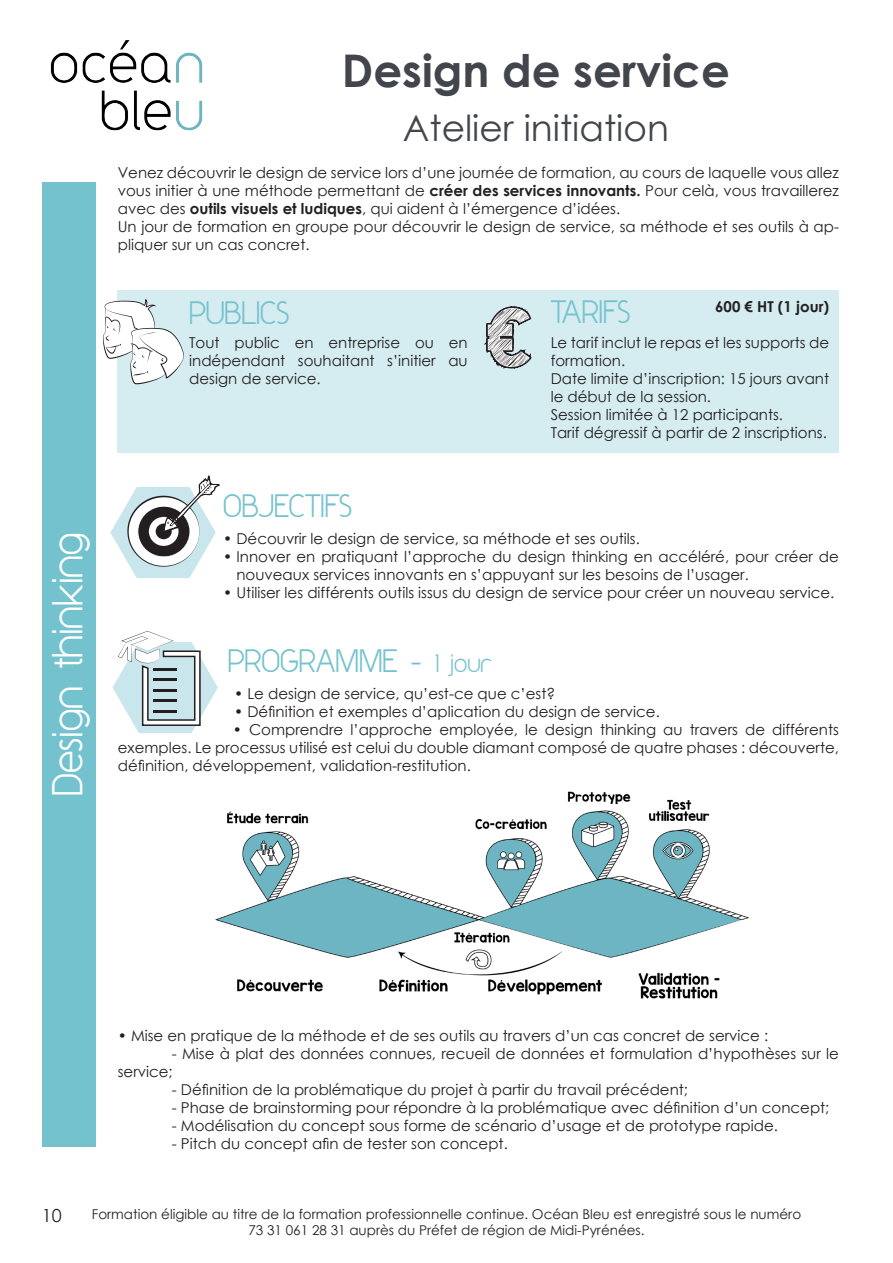
<style>
.page{position:relative;width:893px;height:1263px;background:#fff}
.page>*{position:absolute;margin:0;border:0;box-sizing:border-box;transform-origin:0 0}
.t1{font:63px "KG Blank Space Sketch";color:#fff}
.t2{font:700 45px "Century Gothic";color:#42454b}
.t3{font:36px "Century Gothic";color:#42454b}
.t4{font:36px "Y2 K Neophyte";color:#fff}
.t5{font:27px "Y2 K Neophyte";color:#75c2cf}
.t6{font:18px "Century Gothic";color:#231f20}
.t7{font:15px/18px "Century Gothic";color:#231f20}
.t8{font:700 15px "Century Gothic";color:#231f20}
.t9{font:13.5px "Century Gothic";color:#231f20}
.s1{font-weight:700}
.s2{font-size:21px}
</style>
<div class="page">
<div style="left:118px;top:290px;width:721px;height:163px;background:#d5ecf0"></div>
<img style="left:50px;top:40px;width:153px;height:91px">
<svg style="left:102px;top:299px;width:82px;height:86px"></svg>
<svg style="left:484px;top:306px;width:48px;height:63px"></svg>
<svg style="left:110px;top:475px;width:110px;height:103px"></svg>
<svg style="left:112px;top:631px;width:106px;height:102px"></svg>
<hr style="left:153px;top:668px;width:24px;height:2px;background:#231f20">
<hr style="left:153px;top:678px;width:24px;height:3px;background:#231f20">
<hr style="left:153px;top:689px;width:24px;height:2px;background:#231f20">
<hr style="left:153px;top:699px;width:24px;height:3px;background:#231f20">
<hr style="left:153px;top:710px;width:24px;height:2px;background:#231f20">
<img style="left:216px;top:792px;width:532px;height:207px">
<div style="left:43px;top:182px;width:53px;height:964px;background:#75c2cf"></div>
<p class="t2" style="left:342px;top:36px;width:389px">Design de service</p>
<p class="t3" style="left:403px;top:103px;width:268px">Atelier initiation</p>
<p class="t7" style="left:118px;top:164px;width:723px;text-align:justify">Venez découvrir le design de service lors d’une journée de formation, au cours de laquelle vous allez vous initier à une méthode permettant de <span class="s1">créer des services innovants.</span> Pour celà, vous travaillerez avec des <span class="s1">outils visuels et ludiques</span>, qui aident à l’émergence d’idées.</p>
<p class="t7" style="left:118px;top:218px;width:723px">Un jour de formation en groupe pour découvrir le design de service, sa méthode et ses outils à ap&shy;pliquer sur un cas concret.</p>
<p class="t4" style="left:43px;top:796px;width:265px;rotate:-90deg">Design thinking</p>
<p class="t5" style="left:189px;top:294px;width:101px">PUBLICS</p>
<p class="t1" style="left:483px;top:293px;width:50px">€</p>
<p class="t7" style="left:189px;top:333px;width:280px;text-align:justify">Tout public en entreprise ou en indépendant souhaitant s’initier au design de service.</p>
<p class="t5" style="left:551px;top:293px;width:81px">TARIFS</p>
<p class="t8" style="left:715px;top:295px;width:115px">600 € HT (1 jour)</p>
<p class="t7" style="left:551px;top:333px;width:280px">Le tarif inclut le repas et les supports de formation.</p>
<p class="t7" style="left:551px;top:369px;width:280px">Date limite d’inscription: 15 jours avant le début de la session.</p>
<p class="t7" style="left:551px;top:405px;width:234px">Session limitée à 12 participants.</p>
<p class="t7" style="left:551px;top:423px;width:278px">Tarif dégressif à partir de 2 inscriptions.</p>
<p class="t5" style="left:223px;top:487px;width:130px">OBJECTIFS</p>
<p class="t7" style="left:223px;top:529px;width:418px">• Découvrir le design de service, sa méthode et ses outils.</p>
<p class="t7" style="left:236px;top:547px;width:604px;text-indent:-13px">• Innover en pratiquant l’approche du design thinking en accéléré, pour créer de nouveaux services innovants en s’appuyant sur les besoins de l’usager.</p>
<p class="t7" style="left:223px;top:583px;width:613px">• Utiliser les différents outils issus du design de service pour créer un nouveau service.</p>
<p class="t5" style="left:228px;top:642px;width:265px">PROGRAMME - <span class="s2">1 jour</span></p>
<p class="t7" style="left:234px;top:684px;width:323px">• Le design de service, qu’est-ce que c’est?</p>
<p class="t7" style="left:234px;top:702px;width:427px">• Définition et exemples d’aplication du design de service.</p>
<p class="t7" style="left:118px;top:720px;width:723px;text-align:justify;text-indent:115px">• Comprendre l’approche employée, le design thinking au travers de différents exemples. Le processus utilisé est celui du double diamant composé de quatre phases : découverte, définition, développement, validation-restitution.</p>
<p class="t7" style="left:118px;top:1026px;width:652px">• Mise en pratique de la méthode et de ses outils au travers d’un cas concret de service :</p>
<p class="t7" style="left:118px;top:1044px;width:723px;text-indent:54px">- Mise à plat des données connues, recueil de données et formulation d’hypothèses sur le service;</p>
<p class="t7" style="left:172px;top:1080px;width:518px">- Définition de la problématique du projet à partir du travail précédent;</p>
<p class="t7" style="left:172px;top:1098px;width:659px">- Phase de brainstorming pour répondre à la problématique avec définition d’un concept;</p>
<p class="t7" style="left:172px;top:1116px;width:608px">- Modélisation du concept sous forme de scénario d’usage et de prototype rapide.</p>
<p class="t7" style="left:172px;top:1134px;width:338px">- Pitch du concept afin de tester son concept.</p>
<p class="t6" style="left:42px;top:1203px;width:21px">10</p>
<p class="t9" style="left:92px;top:1204px;width:711px">Formation éligible au titre de la formation professionnelle continue. Océan Bleu est enregistré sous le numéro</p>
<p class="t9" style="left:248px;top:1220px;width:398px">73 31 061 28 31 auprès du Préfet de région de Midi-Pyrénées.</p>
</div>
